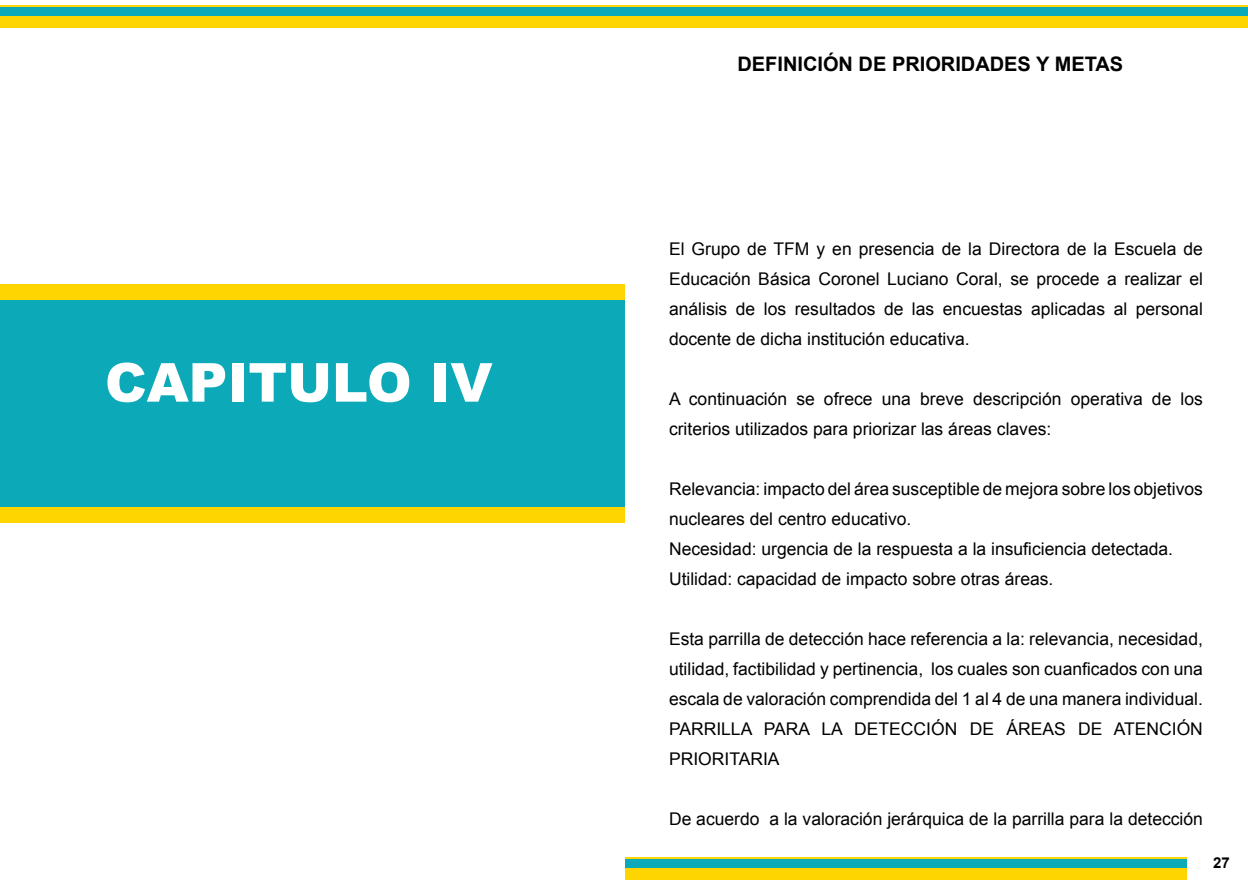
<style>
.page{position:relative;width:1248px;height:886px;background:#fff}
.page>*{position:absolute;margin:0;border:0;box-sizing:border-box;transform-origin:0 0}
.t1{font:900 53.75px "Arial";color:#fff}
.t2{font:700 20px "Arial";color:#000}
.t3{font:17.5px/30px "Arial";color:#000;text-align:justify}
.t4{font:700 15px "Arial";color:#000}
</style>
<div class="page">
<div style="left:0;top:6px;width:625px;height:21px;background:#0caab9"></div>
<hr style="left:0;top:5px;width:625px;height:1px;background:#fed401">
<div style="left:0;top:16px;width:625px;height:11px;background:#fed401"></div>
<div style="left:625px;top:6px;width:622px;height:21px;background:#0caab9"></div>
<hr style="left:625px;top:5px;width:622px;height:1px;background:#fed401">
<div style="left:625px;top:16px;width:622px;height:11px;background:#fed401"></div>
<div style="left:625px;top:859px;width:561px;height:20px;background:#0caab9"></div>
<hr style="left:625px;top:857px;width:561px;height:2px;background:#fed401">
<div style="left:625px;top:868px;width:561px;height:12px;background:#fed401"></div>
<div style="left:0;top:299px;width:624px;height:216px;background:#0caab9"></div>
<div style="left:0;top:284px;width:624px;height:15px;background:#fed401"></div>
<div style="left:0;top:508px;width:624px;height:15px;background:#fed401"></div>
<h1 class="t1" style="left:105px;top:342px;width:389px">CAPITULO IV</h1>
<p class="t2" style="left:737px;top:53px;width:387px">DEFINICIÓN DE PRIORIDADES Y METAS</p>
<p class="t3" style="left:669px;top:234px;width:535px">El Grupo de TFM y en presencia de la Directora de la Escuela de Educación Básica Coronel Luciano Coral, se procede a realizar el análisis de los resultados de las encuestas aplicadas al personal docente de dicha institución educativa.</p>
<p class="t3" style="left:669px;top:384px;width:535px">A continuación se ofrece una breve descripción operativa de los criterios utilizados para priorizar las áreas claves:</p>
<p class="t3" style="left:669px;top:474px;width:535px;text-align:left">Relevancia: impacto del área susceptible de mejora sobre los objetivos nucleares del centro educativo.<br>Necesidad: urgencia de la respuesta a la insuficiencia detectada.<br>Utilidad: capacidad de impacto sobre otras áreas.</p>
<p class="t3" style="left:669px;top:624px;width:535px">Esta parrilla de detección hace referencia a la: relevancia, necesidad, utilidad, factibilidad y pertinencia, los cuales son cuanficados con una escala de valoración comprendida del 1 al 4 de una manera individual.<br>PARRILLA PARA LA DETECCIÓN DE ÁREAS DE ATENCIÓN PRIORITARIA</p>
<p class="t3" style="left:669px;top:804px;width:535px">De acuerdo a la valoración jerárquica de la parrilla para la detección</p>
<p class="t4" style="left:1212px;top:855px;width:18px">27</p>
</div>
